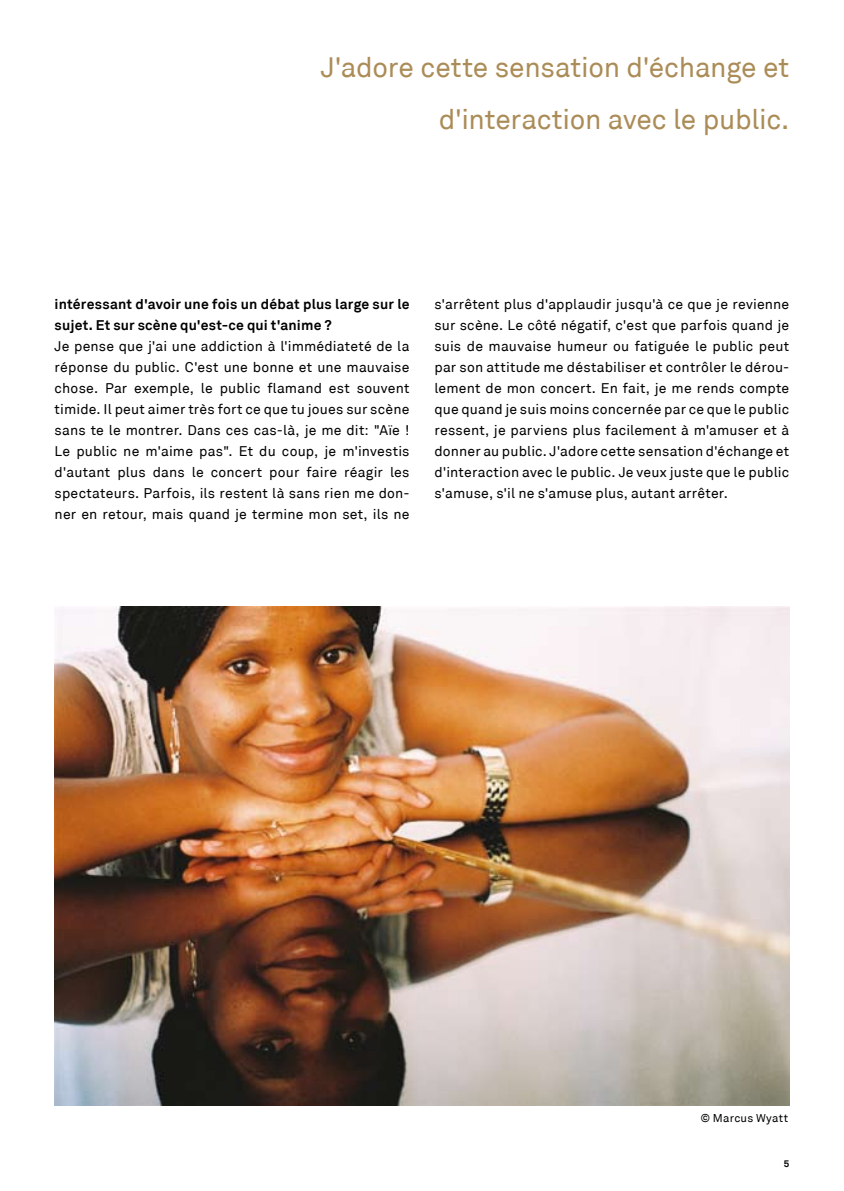
<style>
.page{position:relative;width:844px;height:1191px;background:#fff}
.page>*{position:absolute;margin:0;border:0;box-sizing:border-box;transform-origin:0 0}
.t1{font:28px/52.5px "Akkurat";letter-spacing:-.01em;color:#ab8c57;text-align:right}
.t2{font:14px/21px "Akkurat";letter-spacing:.01em;color:#000;text-align:justify}
.t3{font:700 14px/21px "Akkurat";letter-spacing:.015em;color:#000}
.t4{font:11.38px "Akkurat";letter-spacing:.02em;color:#000}
.t5{font:700 9.62px "Akkurat";color:#000}
</style>
<div class="page">
<img style="left:55px;top:606px;width:734px;height:499px">
<h1 class="t1" style="left:320px;top:41px;width:470px">J'adore cette sensation d'échange et d'interaction avec le public.</h1>
<p class="t3" style="left:55px;top:293px;width:356px">intéressant d'avoir une fois un débat plus large sur le sujet. Et sur scène qu'est-ce qui t'anime ?</p>
<p class="t2" style="left:55px;top:336px;width:356px">Je pense que j'ai une addiction à l'immédiateté de la réponse du public. C'est une bonne et une mauvaise chose. Par exemple, le public flamand est souvent timide. Il peut aimer très fort ce que tu joues sur scène sans te le montrer. Dans ces cas-là, je me dit: "Aïe !<br>Le public ne m'aime pas". Et du coup, je m'investis d'autant plus dans le concert pour faire réagir les spectateurs. Parfois, ils restent là sans rien me don&shy;ner en retour, mais quand je termine mon set, ils ne</p>
<p class="t2" style="left:434px;top:294px;width:356px">s'arrêtent plus d'applaudir jusqu'à ce que je revienne sur scène. Le côté négatif, c'est que parfois quand je suis de mauvaise humeur ou fatiguée le public peut par son attitude me déstabiliser et contrôler le dérou&shy;lement de mon concert. En fait, je me rends compte que quand je suis moins concernée par ce que le public ressent, je parviens plus facilement à m'amuser et à donner au public. J'adore cette sensation d'échange et d'interaction avec le public. Je veux juste que le public s'amuse, s'il ne s'amuse plus, autant arrêter.</p>
<p class="t4" style="left:700px;top:1111px;width:89px">© Marcus Wyatt</p>
<p class="t5" style="left:783px;top:1158px;width:7px">5</p>
</div>
